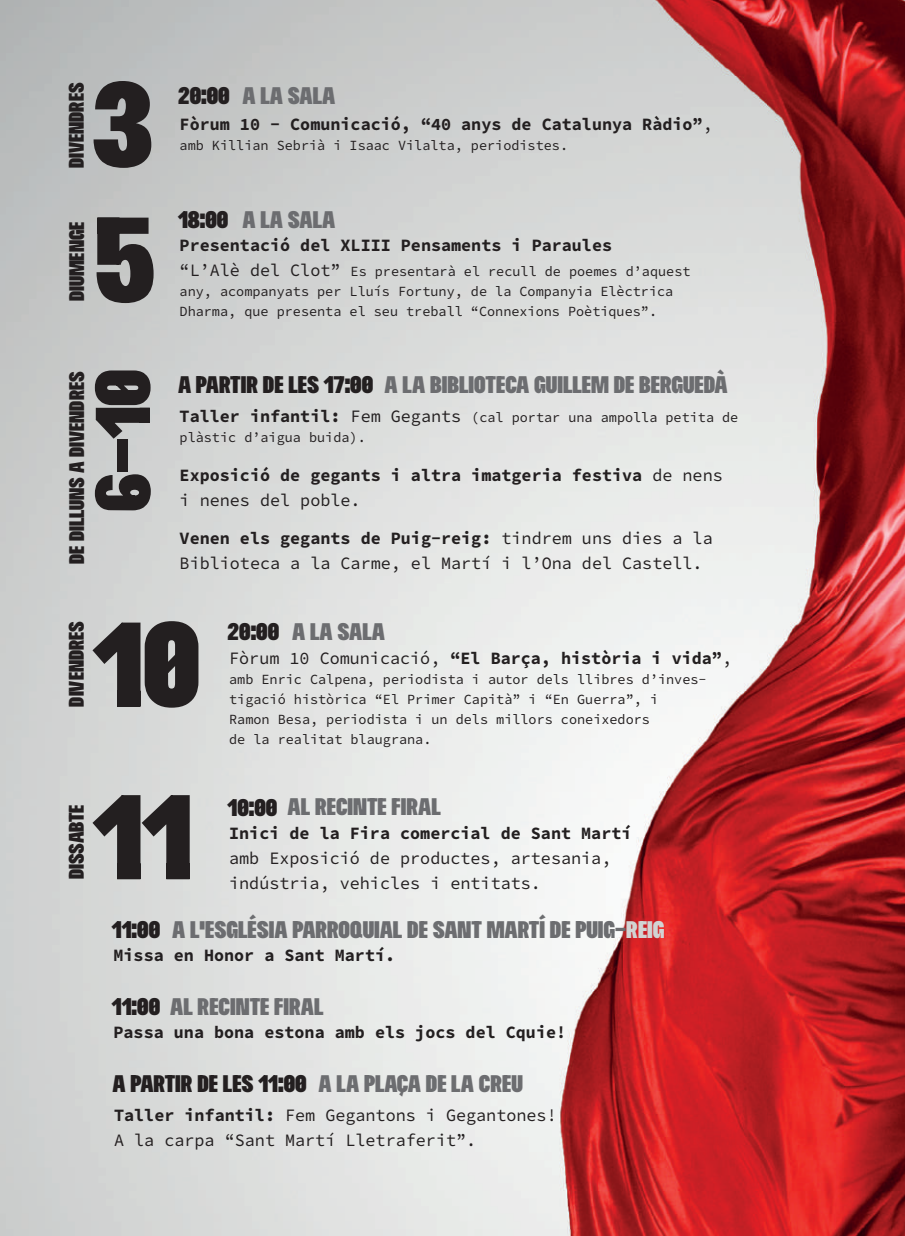
<style>
.page{position:relative;width:905px;height:1236px;background:#fff}
.page>*{position:absolute;margin:0;border:0;box-sizing:border-box;transform-origin:0 0}
.t1{font:120px "Soulcraft";color:#231f20}
.t2{font:77.2px "Soulcraft";color:#231f20}
.t3{font:24px "Soulcraft";color:#6c6d70}
.t4{font:24px "Soulcraft";color:#231f20}
.t5{font:21.2px "Soulcraft";color:#231f20}
.t6{font:17.4px/25px "Source Code Variable";color:#231f20;scale:.96 1}
.t7{font:14px/20px "Source Code Variable";color:#231f20;scale:.96 1}
.s1{color:#231f20}
.s2{font-size:17.4px}
.s3{color:#d2d4d3}
.s4{color:#6c6d70}
</style>
<div class="page">
<img style="left:1px;top:0;width:903px;height:1236px">
<p class="t5" style="left:63px;top:168px;width:87px;rotate:-90deg">DIVENDRES</p>
<h1 class="t1" style="left:92px;top:48px;width:63px">3</h1>
<h3 class="t3" style="left:178px;top:80px;width:159px"><span class="s1">20:00</span> A LA SALA</h3>
<p class="t6" style="left:180px;top:112px;width:557px">Fòrum 10 - Comunicació, “40 anys de Catalunya Ràdio”,</p>
<p class="t7" style="left:180px;top:135px;width:406px">amb Killian Sebrià i Isaac Vilalta, periodistes.</p>
<p class="t5" style="left:63px;top:301px;width:81px;rotate:-90deg">DIUMENGE</p>
<h1 class="t1" style="left:94px;top:183px;width:64px">5</h1>
<h3 class="t3" style="left:178px;top:204px;width:159px"><span class="s1">18:00</span> A LA SALA</h3>
<p class="t6" style="left:180px;top:233px;width:452px">Presentació del XLIII Pensaments i Paraules</p>
<p class="t7" style="left:180px;top:262px;width:534px"><span class="s2">“L’Alè del Clot”</span> Es presentarà el recull de poemes d’aquest any, acompanyats per Lluís Fortuny, de la Companyia Elèctrica<br>Dharma, que presenta el seu treball “Connexions Poètiques”.</p>
<p class="t5" style="left:63px;top:564px;width:194px;rotate:-90deg">DE DILLUNS A DIVENDRES</p>
<h2 class="t2" style="left:74px;top:512px;width:144px;rotate:-90deg">6-10</h2>
<h3 class="t3" style="left:178px;top:369px;width:551px"><span class="s1">A PARTIR DE LES 17:00</span> A LA BIBLIOTECA GUILLEM DE BERGUEDÀ</h3>
<p class="t7" style="left:180px;top:407px;width:583px"><span class="s2">Taller infantil: Fem Gegants</span> (cal portar una ampolla petita de plàstic d’aigua buida).</p>
<p class="t6" style="left:180px;top:463px;width:567px">Exposició de gegants i altra imatgeria festiva de nens i nenes del poble.</p>
<p class="t6" style="left:180px;top:526px;width:557px">Venen els gegants de Puig-reig: tindrem uns dies a la<br>Biblioteca a la Carme, el Martí i l’Ona del Castell.</p>
<p class="t5" style="left:63px;top:707px;width:87px;rotate:-90deg">DIVENDRES</p>
<h1 class="t1" style="left:94px;top:588px;width:108px">10</h1>
<h3 class="t3" style="left:227px;top:617px;width:159px"><span class="s1">20:00</span> A LA SALA</h3>
<p class="t6" style="left:229px;top:646px;width:525px">Fòrum 10 Comunicació, “El Barça, història i vida”,</p>
<p class="t7" style="left:229px;top:670px;width:499px">amb Enric Calpena, periodista i autor dels llibres d’inves&shy;tigació històrica “El Primer Capità” i “En Guerra”, i<br>Ramon Besa, periodista i un dels millors coneixedors<br>de la realitat blaugrana.</p>
<p class="t5" style="left:63px;top:879px;width:76px;rotate:-90deg">DISSABTE</p>
<h1 class="t1" style="left:94px;top:761px;width:100px">11</h1>
<h3 class="t3" style="left:227px;top:791px;width:215px"><span class="s1">10:00</span> AL RECINTE FIRAL</h3>
<p class="t6" style="left:229px;top:821px;width:421px">Inici de la Fira comercial de Sant Martí amb Exposició de productes, artesania, indústria, vehicles i entitats.</p>
<h3 class="t3" style="left:172px;top:914px;width:494px">A L’ESGLÉSIA PARROQUIAL DE SANT MARTÍ DE PUIG-<span class="s3">REIG</span></h3>
<h3 class="t4" style="left:112px;top:914px;width:50px">11:00</h3>
<p class="t6" style="left:114px;top:943px;width:295px">Missa en Honor a Sant Martí.</p>
<h3 class="t3" style="left:112px;top:991px;width:213px"><span class="s1">11:00</span> AL RECINTE FIRAL</h3>
<p class="t6" style="left:114px;top:1020px;width:473px">Passa una bona estona amb els jocs del Cquie!</p>
<h3 class="t4" style="left:112px;top:1068px;width:412px">A PARTIR DE LES 11:00 <span class="s4">A LA PLAÇA DE LA CREU</span></h3>
<p class="t6" style="left:114px;top:1103px;width:462px">Taller infantil: Fem Gegantons i Gegantones!<br>A la carpa “Sant Martí Lletraferit”.</p>
</div>
